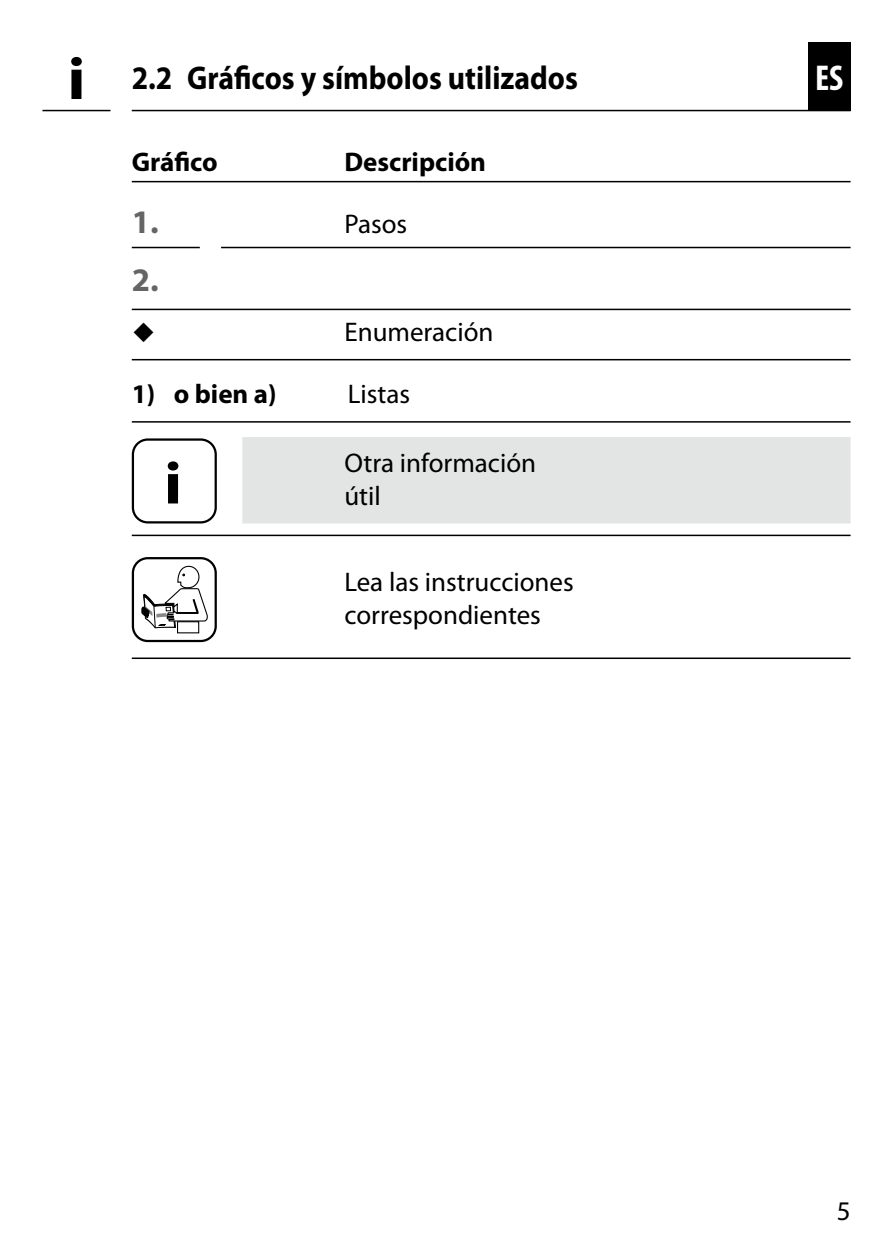
<style>
.page{position:relative;width:893px;height:1259px;background:#fff}
.page>*{position:absolute;margin:0;border:0;box-sizing:border-box;transform-origin:0 0}
.INFO-Icon{font:700 60px "Myriad Pro";color:#000;scale:1.1 1}
.t1{font:700 condensed 36px "Myriad Pro";color:#fff}
.t2{font:700 33px "Myriad Pro";color:#000;scale:.9 1}
.t3{font:700 33px "Myriad Pro";color:#646567}
.Fließtext_-_DE{font:27px/32.4px "Myriad Pro";color:#000}
.Untertitel_-_DE{font:700 27px "Myriad Pro";color:#000}
</style>
<div class="page">
<div style="left:808px;top:42px;width:42px;height:69px;background:#000"></div>
<hr style="left:132px;top:181px;width:719px;height:1px;background:#000">
<svg style="left:132px;top:247px;width:719px;height:1px"></svg>
<hr style="left:132px;top:309px;width:719px;height:1px;background:#000">
<hr style="left:132px;top:359px;width:719px;height:1px;background:#000">
<hr style="left:132px;top:421px;width:719px;height:1px;background:#000">
<div style="left:242px;top:437px;width:609px;height:86px;background:#e3e4e4"></div>
<hr style="left:132px;top:534px;width:719px;height:2px;background:#000">
<hr style="left:132px;top:657px;width:719px;height:2px;background:#000">
<div style="left:132px;top:438px;width:85px;height:85px;border:2px solid #000;border-radius:15px"></div>
<div style="left:177px;top:621px;width:22px;height:12px;border:1px solid #000"></div>
<svg style="left:142px;top:565px;width:66px;height:63px"></svg>
<div style="left:132px;top:557px;width:85px;height:85px;border:2px solid #000;border-radius:15px"></div>
<hr style="left:132px;top:110px;width:719px;height:1px;background:#000">
<hr style="left:42px;top:110px;width:68px;height:1px;background:#000">
<p class="INFO-Icon" style="left:67px;top:45px;width:18px">i</p>
<p class="t2" style="left:132px;top:59px;width:497px">2.2 Gráficos y símbolos utilizados</p>
<h2 class="t1" style="left:815px;top:58px;width:30px">ES</h2>
<p class="Untertitel_-_DE" style="left:132px;top:146px;width:87px">Gráfico</p>
<p class="Untertitel_-_DE" style="left:344px;top:146px;width:143px">Descripción</p>
<p class="t3" style="left:132px;top:203px;width:28px">1.</p>
<p class="Fließtext_-_DE" style="left:344px;top:208px;width:64px">Pasos</p>
<p class="t3" style="left:132px;top:261px;width:28px">2.</p>
<p class="Fließtext_-_DE" style="left:344px;top:316px;width:151px">Enumeración</p>
<p class="Untertitel_-_DE" style="left:132px;top:379px;width:146px">1) o bien a)</p>
<p class="Fließtext_-_DE" style="left:348px;top:378px;width:64px">Listas</p>
<p class="INFO-Icon" style="left:164px;top:449px;width:18px">i</p>
<p class="Fließtext_-_DE" style="left:344px;top:448px;width:193px">Otra información útil</p>
<p class="Fließtext_-_DE" style="left:344px;top:566px;width:231px">Lea las instrucciones correspondientes</p>
<p class="Fließtext_-_DE" style="left:837px;top:1195px;width:15px">5</p>
</div>
